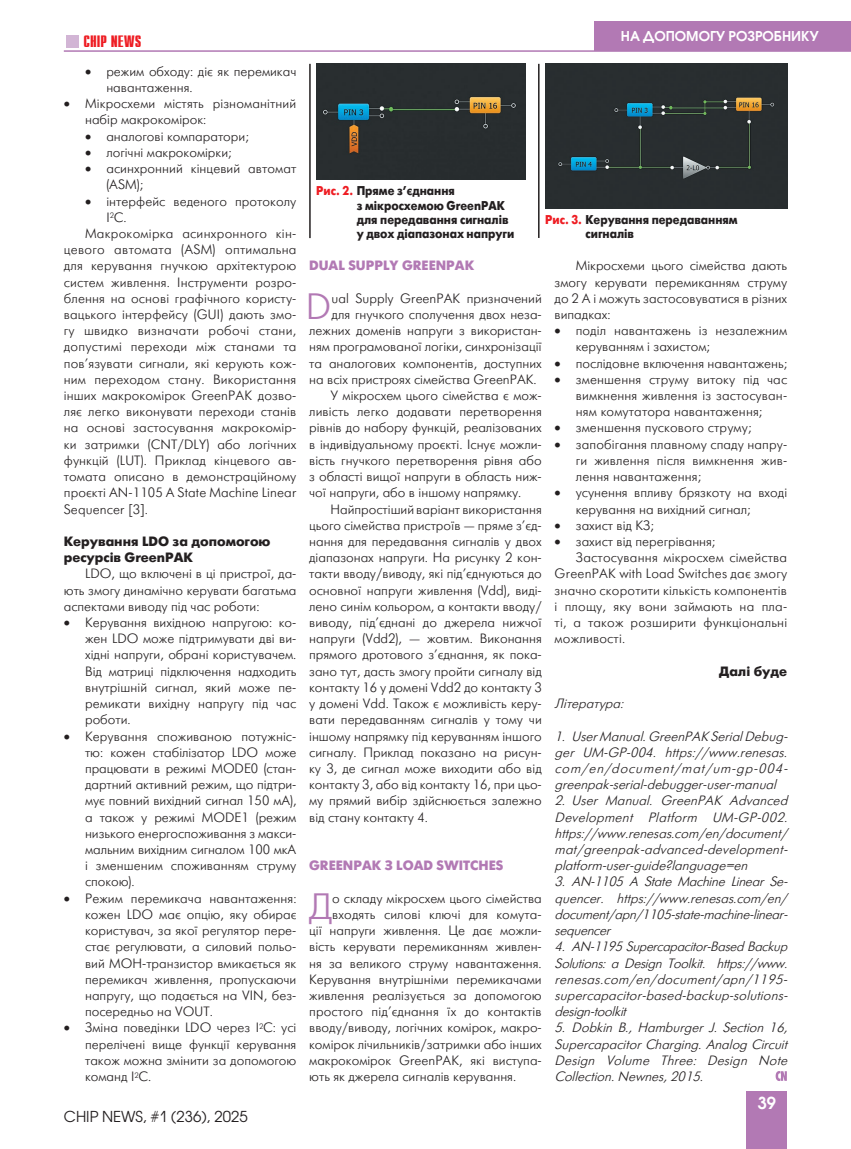
<style>
.page{position:relative;width:851px;height:1149px;background:#fff}
.page>*{position:absolute;margin:0;border:0;box-sizing:border-box;transform-origin:0 0}
.Osnovnoj_Bukviza{font:36.6px "Futuris Light C";color:#b279b4}
.t1{font:700 16.5px "Compact C";color:#ee1d23}
.t2{font:600 16.5px "Avant Garde Gothic C";color:#fff}
.t3{font:15px "Avant Garde Gothic C";color:#231f20}
.Osnovnoj{font:13.5px/16.2px "Futuris Light C";color:#231f20;text-align:justify}
.Osnovnoj_Spisok{font:13.5px/16.2px "Futuris Light C";color:#231f20}
.Osnovnoj-2{font:italic 13.5px/16.2px "Futuris Light C";color:#231f20;text-align:justify}
.Osnovnoj_Bukviza-2{font:13.5px "Futuris Light C";color:#231f20}
.Razdel_pod{font:700 13.5px/16.2px "Futuris C";color:#231f20}
.Razdel{font:700 13.5px "Futuris C";color:#b279b4}
.t4{font:600 13.5px "Avant Garde Gothic C";color:#fff}
.Osnovnoj-3{font:700 13.5px "Futuris C";color:#231f20}
.Ris_Textovka{font:700 12.75px/14.2px "Futuris C";color:#231f20;scale:.9 1}
.s1{color:#ee1d23}
</style>
<div class="page">
<div style="left:66px;top:35px;width:12px;height:12px;background:#d2b5d5"></div>
<div style="left:594px;top:21px;width:256px;height:30px;background:#b279b4"></div>
<div style="left:746px;top:1091px;width:41px;height:57px;background:#b279b4"></div>
<hr style="left:64px;top:50px;width:786px;height:2px;background:#b279b4">
<hr style="left:309px;top:64px;width:1px;height:174px;background:#231f20">
<img style="left:316px;top:64px;width:209px;height:116px">
<hr style="left:538px;top:64px;width:1px;height:174px;background:#231f20">
<img style="left:545px;top:64px;width:242px;height:144px">
<svg style="left:775px;top:1071px;width:11px;height:9px"></svg>
<p class="t1" style="left:83px;top:33px;width:60px">CHIP NEWS</p>
<p class="Osnovnoj_Spisok" style="left:106px;top:63px;width:191px;text-indent:-21px">• режим обходу: діє як перемикач навантаження.</p>
<p class="Osnovnoj_Spisok" style="left:85px;top:96px;width:213px;text-indent:-21px">• Мікросхеми містять різноманітний набір макрокомірок:</p>
<p class="Osnovnoj_Spisok" style="left:85px;top:128px;width:165px">• аналогові компаратори;</p>
<p class="Osnovnoj_Spisok" style="left:85px;top:144px;width:148px">• логічні макрокомірки;</p>
<p class="Osnovnoj_Spisok" style="left:106px;top:161px;width:191px;text-indent:-21px">• асинхронний кінцевий автомат (ASM);</p>
<p class="Osnovnoj_Spisok" style="left:106px;top:193px;width:191px;text-indent:-21px">• інтерфейс веденого протоколу<br>I<sup>2</sup>C.</p>
<p class="Osnovnoj" style="left:64px;top:225px;width:234px;text-indent:21px">Макрокомірка асинхронного кін&shy;цевого автомата (ASM) оптимальна для керування гнучкою архітектурою систем живлення. Інструменти розро&shy;блення на основі графічного користу&shy;вацького інтерфейсу (GUI) дають змо&shy;гу швидко визначати робочі стани, допустимі переходи між станами та пов’язувати сигнали, які керують кож&shy;ним переходом стану. Використання інших макрокомірок GreenPAK дозво&shy;ляє легко виконувати переходи станів на основі застосування макрокомір&shy;ки затримки (CNT/DLY) або логічних функцій (LUT). Приклад кінцевого ав&shy;томата описано в демонстраційному проєкті AN-1105 A State Machine Linear Sequencer [3].</p>
<p class="Razdel_pod" style="left:64px;top:533px;width:208px">Керування LDO за допомогою ресурсів GreenPAK</p>
<p class="Osnovnoj" style="left:64px;top:566px;width:234px;text-indent:21px">LDO, що включені в ці пристрої, да&shy;ють змогу динамічно керувати багатьма аспектами виводу під час роботи:</p>
<p class="Osnovnoj_Spisok" style="left:85px;top:614px;width:213px;text-align:justify;text-indent:-21px">• Керування вихідною напругою: ко&shy;жен LDO може підтримувати дві ви&shy;хідні напруги, обрані користувачем.<br>Від матриці підключення надходить внутрішній сигнал, який може пе&shy;ремикати вихідну напругу під час роботи.</p>
<p class="Osnovnoj_Spisok" style="left:85px;top:728px;width:213px;text-align:justify;text-indent:-21px">• Керування споживаною потужніс&shy;тю: кожен стабілізатор LDO може працювати в режимі MODE0 (стан&shy;дартний активний режим, що підтри&shy;мує повний вихідний сигнал 150 мА), а також у режимі MODE1 (режим низького енергоспоживання з макси&shy;мальним вихідним сигналом 100 мкА і зменшеним споживанням струму спокою).</p>
<p class="Osnovnoj_Spisok" style="left:85px;top:890px;width:213px;text-align:justify;text-indent:-21px">• Режим перемикача навантаження: кожен LDO має опцію, яку обирає користувач, за якої регулятор пере&shy;стає регулювати, а силовий польо&shy;вий МОН-транзистор вмикається як перемикач живлення, пропускаючи напругу, що подається на VIN, без&shy;посередньо на VOUT.</p>
<p class="Osnovnoj_Spisok" style="left:85px;top:1019px;width:213px;text-align:justify;text-indent:-21px">• Зміна поведінки LDO через I<sup>2</sup>C: усі перелічені вище функції керування також можна змінити за допомогою команд I<sup>2</sup>C.</p>
<p class="t3" style="left:64px;top:1106px;width:185px">CHIP NEWS, #1 (236), 2025</p>
<p class="t4" style="left:621px;top:28px;width:199px">НА ДОПОМОГУ РОЗРОБНИКУ</p>
<p class="Ris_Textovka" style="left:356px;top:184px;width:176px;text-indent:-40px"><span class="s1">Рис. 2.</span> Пряме з’єднання<br>з мікросхемою GreenPAK для передавання сигналів у двох діапазонах напруги</p>
<p class="Ris_Textovka" style="left:585px;top:212px;width:170px;text-indent:-40px"><span class="s1">Рис. 3.</span> Керування передаванням сигналів</p>
<p class="Razdel" style="left:309px;top:258px;width:166px">DUAL SUPPLY GREENPAK</p>
<p class="Osnovnoj_Bukviza" style="left:306px;top:288px;width:27px">D</p>
<p class="Osnovnoj_Bukviza-2" style="left:331px;top:291px;width:212px">ual Supply GreenPAK призначений</p>
<p class="Osnovnoj_Bukviza-2" style="left:331px;top:307px;width:212px">для гнучкого сполучення двох неза-</p>
<p class="Osnovnoj_Bukviza-2" style="left:309px;top:323px;width:234px">лежних доменів напруги з використан-</p>
<p class="Osnovnoj_Bukviza-2" style="left:309px;top:340px;width:234px">ням програмованої логіки, синхронізації</p>
<p class="Osnovnoj_Bukviza-2" style="left:309px;top:356px;width:234px">та аналогових компонентів, доступних</p>
<p class="Osnovnoj_Bukviza-2" style="left:309px;top:372px;width:229px">на всіх пристроях сімейства GreenPAK.</p>
<p class="Osnovnoj" style="left:309px;top:387px;width:234px;text-indent:21px">У мікросхем цього сімейства є мож&shy;ливість легко додавати перетворення рівнів до набору функцій, реалізованих в індивідуальному проєкті. Існує можли&shy;вість гнучкого перетворення рівня або з області вищої напруги в область ниж&shy;чої напруги, або в іншому напрямку.</p>
<p class="Osnovnoj" style="left:309px;top:501px;width:234px;text-indent:21px">Найпростіший варіант використання цього сімейства пристроїв — пряме з’єд&shy;нання для передавання сигналів у двох діапазонах напруги. На рисунку 2 кон&shy;такти вводу/виводу, які під’єднуються до основної напруги живлення (Vdd), виді&shy;лено синім кольором, а контакти вводу/ виводу, під’єднані до джерела нижчої напруги (Vdd2), — жовтим. Виконання прямого дротового з’єднання, як пока&shy;зано тут, дасть змогу пройти сигналу від контакту 16 у домені Vdd2 до контакту 3 у домені Vdd. Також є можливість керу&shy;вати передаванням сигналів у тому чи іншому напрямку під керуванням іншого сигналу. Приклад показано на рисун&shy;ку 3, де сигнал може виходити або від контакту 3, або від контакту 16, при цьо&shy;му прямий вибір здійснюється залежно від стану контакту 4.</p>
<p class="Razdel" style="left:309px;top:857px;width:196px">GREENPAK З LOAD SWITCHES</p>
<p class="Osnovnoj_Bukviza" style="left:309px;top:887px;width:25px">Д</p>
<p class="Osnovnoj_Bukviza-2" style="left:332px;top:890px;width:211px">о складу мікросхем цього сімейства</p>
<p class="Osnovnoj_Bukviza-2" style="left:332px;top:907px;width:211px">входять силові ключі для комута-</p>
<p class="Osnovnoj_Bukviza-2" style="left:309px;top:923px;width:234px">ції напруги живлення. Це дає можли-</p>
<p class="Osnovnoj_Bukviza-2" style="left:309px;top:939px;width:234px">вість керувати перемиканням живлен-</p>
<p class="Osnovnoj_Bukviza-2" style="left:309px;top:955px;width:234px">ня за великого струму навантаження.</p>
<p class="Osnovnoj_Bukviza-2" style="left:309px;top:971px;width:234px">Керування внутрішніми перемикачами</p>
<p class="Osnovnoj_Bukviza-2" style="left:309px;top:988px;width:234px">живлення реалізується за допомогою</p>
<p class="Osnovnoj_Bukviza-2" style="left:309px;top:1004px;width:234px">простого під’єднання їх до контактів</p>
<p class="Osnovnoj_Bukviza-2" style="left:309px;top:1020px;width:234px">вводу/виводу, логічних комірок, макро-</p>
<p class="Osnovnoj_Bukviza-2" style="left:309px;top:1036px;width:234px">комірок лічильників/затримки або інших</p>
<p class="Osnovnoj_Bukviza-2" style="left:309px;top:1052px;width:234px">макрокомірок GreenPAK, які виступа-</p>
<p class="Osnovnoj_Bukviza-2" style="left:309px;top:1069px;width:208px">ють як джерела сигналів керування.</p>
<p class="Osnovnoj" style="left:554px;top:258px;width:234px;text-indent:21px">Мікросхеми цього сімейства дають змогу керувати перемиканням струму до 2 А і можуть застосовуватися в різних випадках:</p>
<p class="Osnovnoj_Spisok" style="left:575px;top:323px;width:213px;text-indent:-21px">• поділ навантажень із незалежним керуванням і захистом;</p>
<p class="Osnovnoj_Spisok" style="left:554px;top:355px;width:234px">• послідовне включення навантажень;</p>
<p class="Osnovnoj_Spisok" style="left:575px;top:371px;width:213px;text-align:justify;text-indent:-21px">• зменшення струму витоку під час вимкнення живлення із застосуван&shy;ням комутатора навантаження;</p>
<p class="Osnovnoj_Spisok" style="left:554px;top:420px;width:198px">• зменшення пускового струму;</p>
<p class="Osnovnoj_Spisok" style="left:575px;top:436px;width:213px;text-align:justify;text-indent:-21px">• запобігання плавному спаду напру&shy;ги живлення після вимкнення жив&shy;лення навантаження;</p>
<p class="Osnovnoj_Spisok" style="left:575px;top:485px;width:213px;text-indent:-21px">• усунення впливу брязкоту на вході керування на вихідний сигнал;</p>
<p class="Osnovnoj_Spisok" style="left:554px;top:517px;width:101px">• захист від КЗ;</p>
<p class="Osnovnoj_Spisok" style="left:554px;top:533px;width:162px">• захист від перегрівання;</p>
<p class="Osnovnoj" style="left:554px;top:549px;width:234px;text-indent:21px">Застосування мікросхем сімейства GreenPAK with Load Switches дає змогу значно скоротити кількість компонентів і площу, яку вони займають на пла&shy;ті, а також розширити функціональні можливості.</p>
<p class="Osnovnoj-3" style="left:719px;top:663px;width:69px">Далі буде</p>
<p class="Osnovnoj-2" style="left:554px;top:695px;width:74px">Література:</p>
<p class="Osnovnoj-2" style="left:554px;top:728px;width:238px;text-align:left">1. UserManual.GreenPAK SerialDebug&shy;ger UM-GP-004. https://www.renesas. com/en/document/mat/um-gp-004- greenpak-serial-debugger-user-manual</p>
<p class="Osnovnoj-2" style="left:554px;top:792px;width:238px">2. User Manual. GreenPAK Advanced Development Platform UM-GP-002. https://www.renesas.com/en/document/ mat/greenpak-advanced-development&shy;platform-user-guide?language=en</p>
<p class="Osnovnoj-2" style="left:554px;top:873px;width:238px;text-align:left">3. AN-1105 A State Machine Linear Se&shy;quencer. https://www.renesas.com/en/ document/apn/1105-state-machine-linear&shy;sequencer</p>
<p class="Osnovnoj-2" style="left:554px;top:938px;width:238px">4. AN-1195Supercapacitor-BasedBackup Solutions: a Design Toolkit. https://www. renesas.com/en/document/apn/1195- supercapacitor-based-backup-solutions&shy;design-toolkit</p>
<p class="Osnovnoj-2" style="left:554px;top:1019px;width:238px">5. Dobkin B., Hamburger J. Section 16, SupercapacitorCharging.Analog Circuit Design Volume Three: Design Note Collection.Newnes,2015.</p>
<p class="t2" style="left:757px;top:1092px;width:20px">39</p>
</div>
